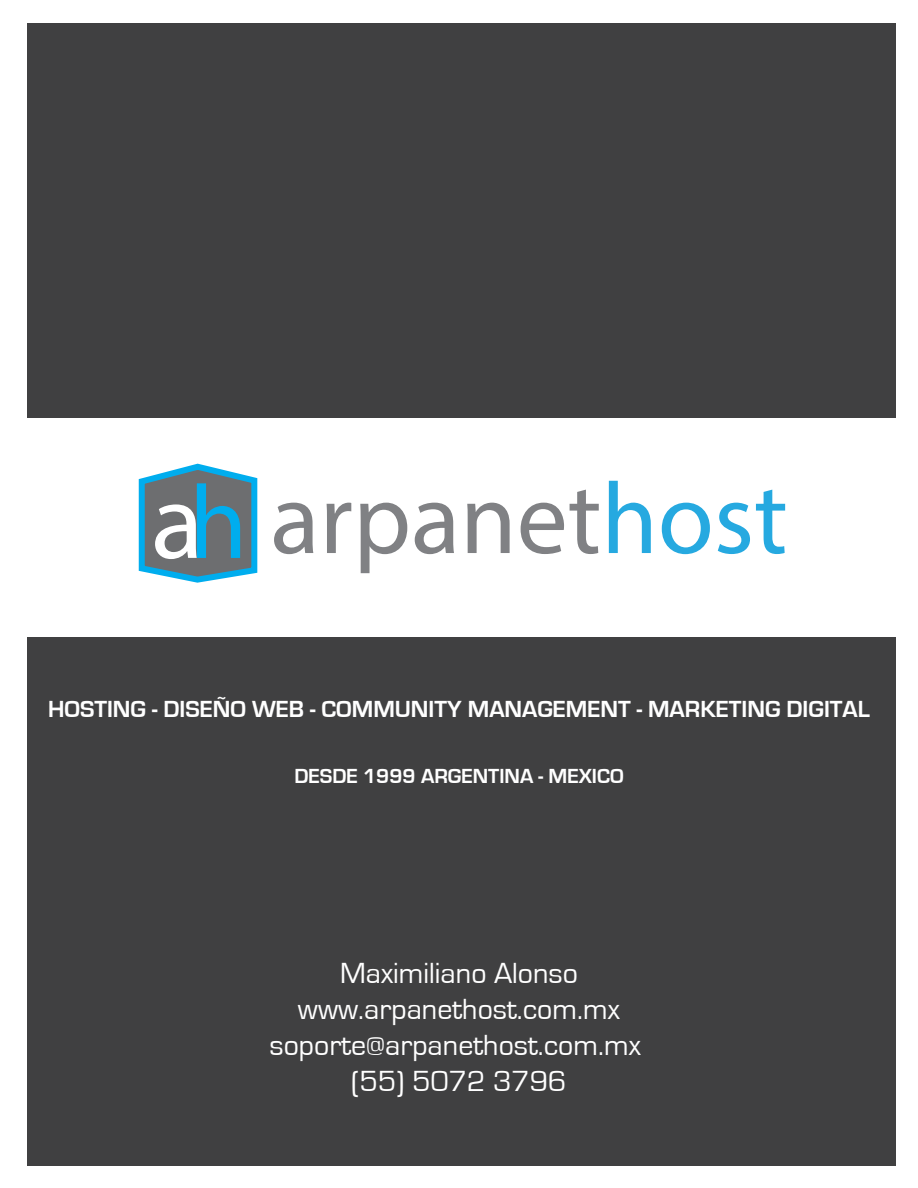
<style>
.page{position:relative;width:918px;height:1188px;background:#fff}
.page>*{position:absolute;margin:0;border:0;box-sizing:border-box;transform-origin:0 0}
.t1{font:101.85px "Myriad Pro";color:#808184}
.t2{font:30px/36px "Eurostile";color:#fff;text-align:center}
.t3{font:700 24px "Eurostile";color:#fff}
.t4{font:700 21px "Eurostile";color:#fff}
.s1{font-size:107.85px;color:#fff}
.s2{font-size:105px;color:#00adee}
.s3{color:#26a9e0}
</style>
<div class="page">
<div style="left:27px;top:23px;width:869px;height:1143px;background:#404041"></div>
<div style="left:26px;top:419px;width:871px;height:218px;background:#fff"></div>
<svg style="left:138px;top:463px;width:120px;height:120px;background:#6d8b98"></svg>
<h1 class="t1" style="left:151px;top:456px;width:638px"><span class="s1">a</span><span class="s2">h</span> arpanet<span class="s3">host</span></h1>
<p class="t3" style="left:48px;top:696px;width:823px">HOSTING - DISEÑO WEB - COMMUNITY MANAGEMENT - MARKETING DIGITAL</p>
<p class="t4" style="left:294px;top:765px;width:331px">DESDE 1999 ARGENTINA - MEXICO</p>
<p class="t2" style="left:270px;top:955px;width:373px">Maximiliano Alonso www.arpanethost.com.mx soporte@arpanethost.com.mx (55) 5072 3796</p>
</div>
